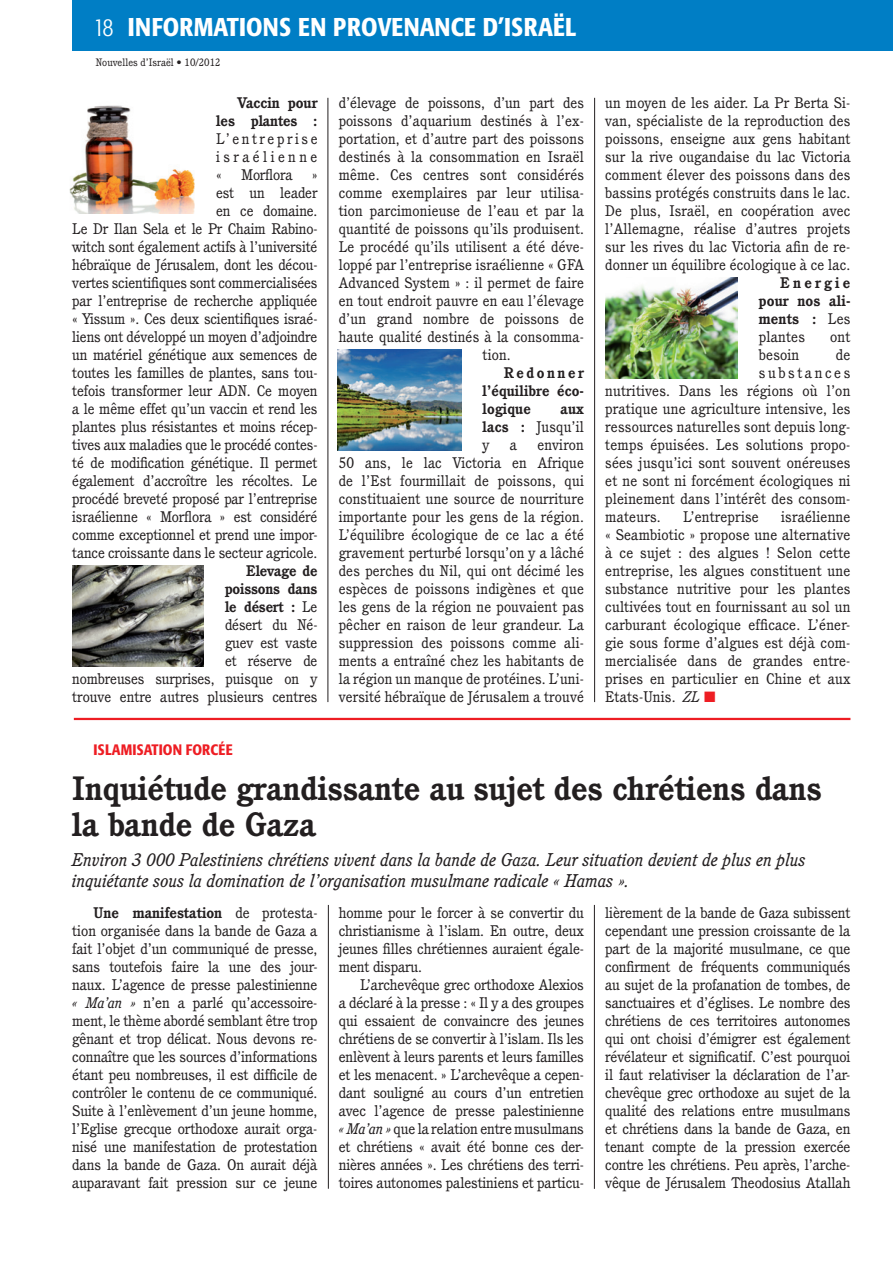
<style>
.page{position:relative;width:893px;height:1263px;background:#fff}
.page>*{position:absolute;margin:0;border:0;box-sizing:border-box;transform-origin:0 0}
.t1{font:700 33px/36px "Cushing";color:#231f20}
.t2{font:500 condensed 25.5px "Formata";letter-spacing:.01em;color:#fff}
.t3{font:italic 18px/21.6px "Cushing";color:#231f20}
.t4{font:15px/18px "Cushing";letter-spacing:-.01em;color:#231f20;text-align:justify}
.t5{font:15px "Cushing";letter-spacing:.01em;color:#231f20}
.t6{font:700 15px/18px "Cushing";letter-spacing:.01em;color:#231f20;text-align:justify}
.t7{font:500 condensed 15px "Formata";letter-spacing:.02em;color:#ee1d23}
.t8{font:15px "Cushing";letter-spacing:.17em;color:#231f20}
.t9{font:10.5px "Cushing";color:#231f20}
.s1{font-weight:300}
.s2{font-weight:700}
.s3{font-weight:400}
.s4{font-style:italic}
</style>
<div class="page">
<img style="left:69px;top:105px;width:126px;height:109px">
<img style="left:72px;top:565px;width:132px;height:101px">
<img style="left:338px;top:350px;width:123px;height:100px">
<img style="left:605px;top:278px;width:133px;height:100px">
<div style="left:72px;top:0;width:821px;height:50px;background:#007ec5"></div>
<hr style="left:328px;top:98px;width:1px;height:604px;background:#231f20">
<hr style="left:594px;top:98px;width:1px;height:604px;background:#231f20">
<hr style="left:328px;top:905px;width:1px;height:284px;background:#231f20">
<hr style="left:594px;top:905px;width:1px;height:284px;background:#231f20">
<hr style="left:74px;top:718px;width:776px;height:2px;background:#ee1d23">
<h2 class="t2" style="left:94px;top:11px;width:484px"><span class="s1">18</span> INFORMATIONS EN PROVENANCE D’ISRAËL</h2>
<p class="t9" style="left:96px;top:56px;width:126px">Nouvelles d’Israël • 10/2012</p>
<p class="t6" style="left:216px;top:94px;width:103px;text-align:right">Vaccin pour les plantes :</p>
<p class="t4" style="left:216px;top:130px;width:103px">L’entreprise israélienne «</p>
<p class="t4" style="left:241px;top:166px;width:53px">Morflora</p>
<p class="t4" style="left:72px;top:166px;width:247px;text-align:right">»<br>est un leader<br>en ce domaine.<br>Le Dr Ilan Sela et le Pr Chaim Rabino&shy;witch sont également actifs à l’université hébraïque de Jérusalem, dont les décou&shy;vertes scientifiques sont commercialisées par l’entreprise de recherche appliquée « Yissum ». Ces deux scientifiques israé&shy;liens ont développé un moyen d’adjoindre un matériel génétique aux semences de toutes les familles de plantes, sans tou&shy;tefois transformer leur ADN. Ce moyen a le même effet qu’un vaccin et rend les plantes plus résistantes et moins récep&shy;tives aux maladies que le procédé contes&shy;té de modification génétique. Il permet également d’accroître les récoltes. Le procédé breveté proposé par l’entreprise israélienne « Morflora » est considéré comme exceptionnel et prend une impor&shy;tance croissante dans le secteur agricole.</p>
<p class="t4" style="left:72px;top:562px;width:247px;text-align:right"><span class="s2">Elevage de<br>poissons dans<br>le désert :</span> Le<br>désert du Né-<br>guev est vaste<br>et réserve de<br>nombreuses surprises, puisque on y trouve entre autres plusieurs centres</p>
<p class="t4" style="left:339px;top:94px;width:247px">d’élevage de poissons, d’un part des</p>
<p class="t5" style="left:339px;top:112px;width:247px">poissons d’aquarium destinés à l’ex-</p>
<p class="t5" style="left:339px;top:130px;width:247px">portation, et d’autre part des poissons</p>
<p class="t5" style="left:339px;top:148px;width:247px">destinés à la consommation en Israël</p>
<p class="t5" style="left:339px;top:166px;width:247px">même. Ces centres sont considérés</p>
<p class="t5" style="left:339px;top:184px;width:247px">comme exemplaires par leur utilisa-</p>
<p class="t5" style="left:339px;top:202px;width:247px">tion parcimonieuse de l’eau et par la</p>
<p class="t5" style="left:339px;top:220px;width:247px">quantité de poissons qu’ils produisent.</p>
<p class="t5" style="left:339px;top:238px;width:247px">Le procédé qu’ils utilisent a été déve-</p>
<p class="t5" style="left:339px;top:256px;width:247px">loppé par l’entreprise israélienne « GFA</p>
<p class="t5" style="left:339px;top:274px;width:247px">Advanced System » : il permet de faire</p>
<p class="t5" style="left:339px;top:292px;width:247px">en tout endroit pauvre en eau l’élevage</p>
<p class="t5" style="left:339px;top:310px;width:247px">d’un grand nombre de poissons de</p>
<p class="t5" style="left:339px;top:328px;width:247px">haute qualité destinés à la consomma-</p>
<p class="t4" style="left:483px;top:346px;width:30px">tion.</p>
<p class="t6" style="left:483px;top:364px;width:103px;text-indent:21px">Redonner l’équilibre éco&shy;logique</p>
<p class="t4" style="left:483px;top:400px;width:103px;text-indent:78px"><span class="s2">aux lacs :</span> Jusqu’il y</p>
<p class="t4" style="left:339px;top:436px;width:247px;text-indent:199px">environ 50 ans, le lac Victoria en Afrique de l’Est fourmillait de poissons, qui constituaient une source de nourriture importante pour les gens de la région.<br>L’équilibre écologique de ce lac a été gravement perturbé lorsqu’on y a lâché des perches du Nil, qui ont décimé les espèces de poissons indigènes et que les gens de la région ne pouvaient pas pêcher en raison de leur grandeur. La suppression des poissons comme ali&shy;ments a entraîné chez les habitants de la région un manque de protéines. L’uni&shy;versité hébraïque de Jérusalem a trouvé</p>
<p class="t4" style="left:510px;top:436px;width:9px">a</p>
<p class="t4" style="left:605px;top:94px;width:247px">un moyen de les aider. La Pr Berta Si&shy;van, spécialiste de la reproduction des poissons, enseigne aux gens habitant sur la rive ougandaise du lac Victoria comment élever des poissons dans des bassins protégés construits dans le lac.<br>De plus, Israël, en coopération avec l’Allemagne, réalise d’autres projets sur les rives du lac Victoria afin de re&shy;donner un équilibre écologique à ce lac.</p>
<p class="t6" style="left:759px;top:274px;width:93px;text-indent:21px">Energie pour nos ali&shy;ments : <span class="s3">Les plantes</span></p>
<p class="t4" style="left:830px;top:328px;width:22px">ont</p>
<p class="t4" style="left:759px;top:346px;width:42px">besoin</p>
<p class="t4" style="left:836px;top:346px;width:16px">de</p>
<p class="t8" style="left:759px;top:364px;width:93px">substances</p>
<p class="t5" style="left:605px;top:382px;width:247px">nutritives. Dans les régions où l’on</p>
<p class="t5" style="left:605px;top:400px;width:247px">pratique une agriculture intensive, les</p>
<p class="t5" style="left:605px;top:418px;width:247px">ressources naturelles sont depuis long-</p>
<p class="t5" style="left:605px;top:436px;width:247px">temps épuisées. Les solutions propo-</p>
<p class="t5" style="left:605px;top:454px;width:247px">sées jusqu’ici sont souvent onéreuses</p>
<p class="t5" style="left:605px;top:472px;width:247px">et ne sont ni forcément écologiques ni</p>
<p class="t5" style="left:605px;top:490px;width:247px">pleinement dans l’intérêt des consom-</p>
<p class="t5" style="left:605px;top:508px;width:57px">mateurs.</p>
<p class="t5" style="left:683px;top:508px;width:77px">L’entreprise</p>
<p class="t4" style="left:605px;top:508px;width:247px;text-indent:176px">israélienne « Seambiotic » propose une alternative à ce sujet : des algues ! Selon cette entreprise, les algues constituent une substance nutritive pour les plantes cultivées tout en fournissant au sol un carburant écologique efficace. L’éner&shy;gie sous forme d’algues est déjà com&shy;mercialisée dans de grandes entre&shy;prises en particulier en Chine et aux Etats-Unis. <span class="s4">ZL</span></p>
<p class="t7" style="left:94px;top:741px;width:21px">ISLAMI</p>
<p class="t7" style="left:137px;top:741px;width:16px">SATION</p>
<p class="t7" style="left:186px;top:741px;width:47px">FORCÉE</p>
<h1 class="t1" style="left:72px;top:770px;width:751px">Inquiétude grandissante au sujet des chrétiens dans la bande de Gaza</h1>
<p class="t3" style="left:72px;top:848px;width:735px">Environ 3 000 Palestiniens chrétiens vivent dans la bande de Gaza. Leur situation devient de plus en plus inquiétante sous la domination de l’organisation musulmane radicale « Hamas ».</p>
<p class="t4" style="left:72px;top:904px;width:247px;text-indent:21px"><span class="s2">Une manifestation</span> de protesta&shy;tion organisée dans la bande de Gaza a fait l’objet d’un communiqué de presse, sans toutefois faire la une des jour&shy;naux. L’agence de presse palestinienne <span class="s4">« Ma’an »</span> n’en a parlé qu’accessoire&shy;ment, le thème abordé semblant être trop gênant et trop délicat. Nous devons re&shy;connaître que les sources d’informations étant peu nombreuses, il est difficile de contrôler le contenu de ce communiqué.<br>Suite à l’enlèvement d’un jeune homme, l’Eglise grecque orthodoxe aurait orga&shy;nisé une manifestation de protestation dans la bande de Gaza. On aurait déjà auparavant fait pression sur ce jeune</p>
<p class="t4" style="left:339px;top:904px;width:247px">homme pour le forcer à se convertir du christianisme à l’islam. En outre, deux jeunes filles chrétiennes auraient égale&shy;ment disparu.</p>
<p class="t4" style="left:605px;top:904px;width:247px">lièrement de la bande de Gaza subissent cependant une pression croissante de la part de la majorité musulmane, ce que confirment de fréquents communiqués au sujet de la profanation de tombes, de sanctuaires et d’églises. Le nombre des chrétiens de ces territoires autonomes qui ont choisi d’émigrer est également révélateur et significatif. C’est pourquoi il faut relativiser la déclaration de l’ar&shy;chevêque grec orthodoxe au sujet de la qualité des relations entre musulmans et chrétiens dans la bande de Gaza, en tenant compte de la pression exercée contre les chrétiens. Peu après, l’arche&shy;vêque de Jérusalem Theodosius Atallah</p>
<p class="t4" style="left:339px;top:976px;width:247px;text-indent:21px">L’archevêque grec orthodoxe Alexios a déclaré à la presse : « Il y a des groupes qui essaient de convaincre des jeunes chrétiens de se convertir à l’islam. Ils les enlèvent à leurs parents et leurs familles et les menacent. » L’archevêque a cepen&shy;dant souligné au cours d’un entretien avec l’agence de presse palestinienne <span class="s4">« Ma’an »</span> que la relation entre musulmans et chrétiens « avait été bonne ces der&shy;nières années ». Les chrétiens des terri&shy;toires autonomes palestiniens et particu-</p>
</div>
